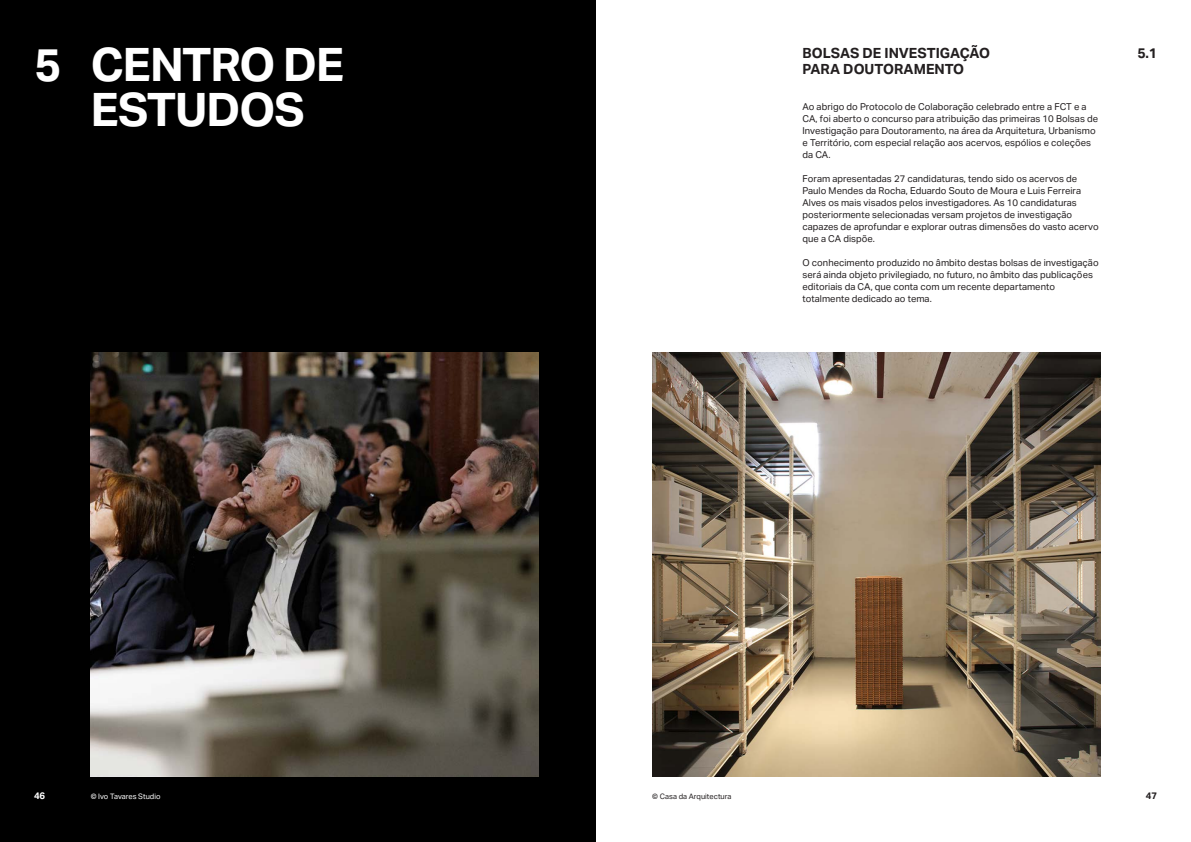
<style>
.page{position:relative;width:1191px;height:842px;background:#fff}
.page>*{position:absolute;margin:0;border:0;box-sizing:border-box;transform-origin:0 0}
.titulo_0_0{font:700 46px/45px "Aktiv Grotesk";letter-spacing:-.025em;color:#fff}
.texto_PT{font:700 46px "Aktiv Grotesk";color:#fff}
.texto_PT-2{font:700 14px "Aktiv Grotesk";color:#231f20}
.texto_PT-3{font:9.5px/12px "Aktiv Grotesk";color:#231f20}
.t1{font:700 9.5px "Aktiv Grotesk";color:#fff}
.t2{font:700 9.5px "Aktiv Grotesk";color:#231f20}
.texto_PT-4{font:7.5px "Aktiv Grotesk";color:#231f20}
.texto_PT-5{font:7.5px "Aktiv Grotesk";color:#fff}
</style>
<div class="page">
<div style="left:0;top:0;width:595px;height:842px;background:#000"></div>
<img style="left:91px;top:353px;width:448px;height:424px">
<img style="left:652px;top:353px;width:448px;height:424px">
<p class="texto_PT" style="left:34px;top:38px;width:29px">5</p>
<p class="titulo_0_0" style="left:91px;top:43px;width:255px">CENTRO DE<br>ESTUDOS</p>
<p class="texto_PT-2" style="left:802px;top:45px;width:189px">BOLSAS DE INVESTIGAÇÃO</p>
<p class="texto_PT-2" style="left:802px;top:61px;width:163px">PARA DOUTORAMENTO</p>
<p class="texto_PT-3" style="left:802px;top:100px;width:297px">Ao abrigo do Protocolo de Colaboração celebrado entre a FCT e a CA, foi aberto o concurso para atribuição das primeiras 10 Bolsas de Investigação para Doutoramento, na área da Arquitetura, Urbanismo e Território, com especial relação aos acervos, espólios e coleções da CA.</p>
<p class="texto_PT-3" style="left:802px;top:172px;width:298px">Foram apresentadas 27 candidaturas, tendo sido os acervos de Paulo Mendes da Rocha, Eduardo Souto de Moura e Luis Ferreira Alves os mais visados pelos investigadores. As 10 candidaturas posteriormente selecionadas versam projetos de investigação capazes de aprofundar e explorar outras dimensões do vasto acervo que a CA dispõe.</p>
<p class="texto_PT-3" style="left:802px;top:256px;width:298px">O conhecimento produzido no âmbito destas bolsas de investigação será ainda objeto privilegiado, no futuro, no âmbito das publicações editoriais da CA, que conta com um recente departamento totalmente dedicado ao tema.</p>
<p class="texto_PT-2" style="left:1137px;top:45px;width:21px">5.1</p>
<p class="t1" style="left:34px;top:791px;width:13px">46</p>
<p class="t2" style="left:1146px;top:791px;width:13px">47</p>
<p class="texto_PT-5" style="left:91px;top:792px;width:71px">© Ivo Tavares Studio</p>
<p class="texto_PT-4" style="left:652px;top:792px;width:81px">© Casa da Arquitectura</p>
</div>
